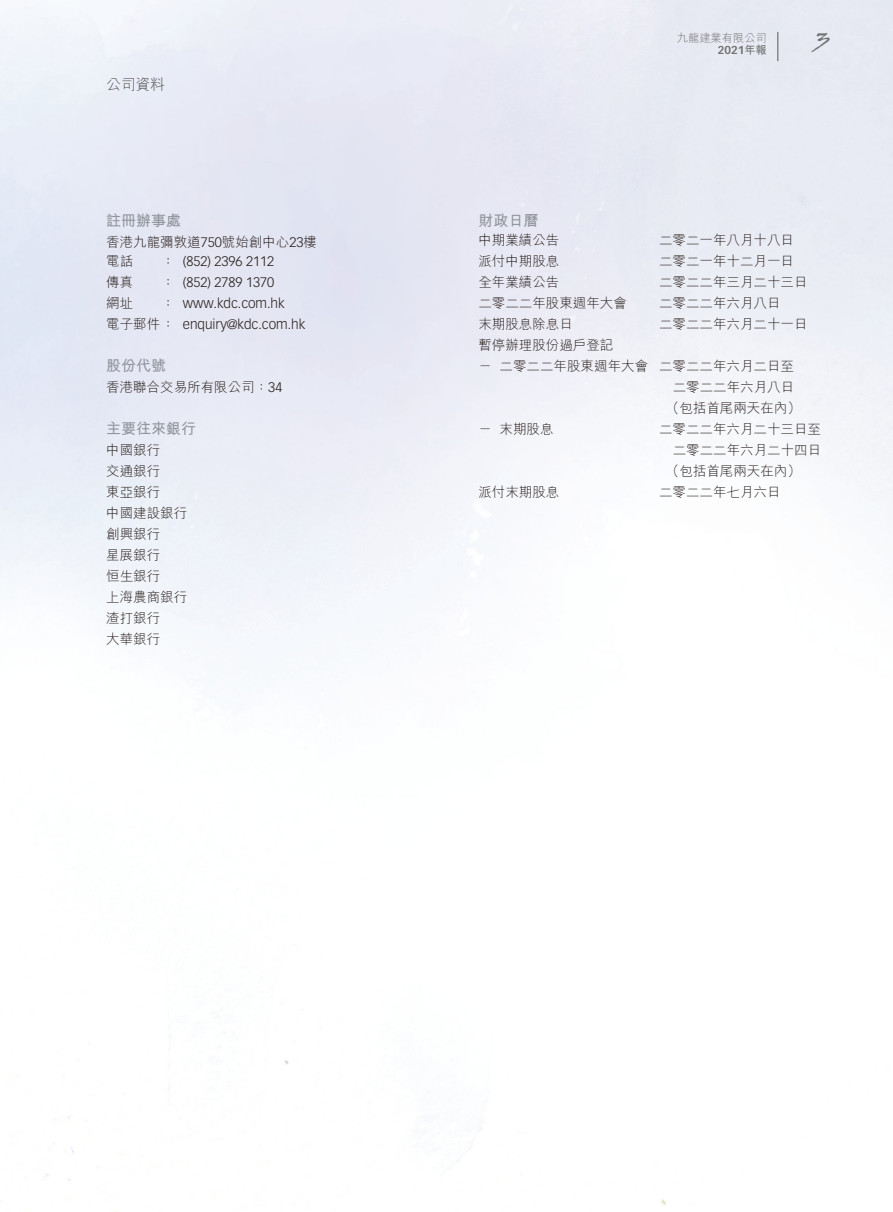
<style>
.page{position:relative;width:893px;height:1212px;background:#fff}
.page>*{position:absolute;margin:0;border:0;box-sizing:border-box;transform-origin:0 0}
.t1{font:31.5px "Legault Std";color:#727272}
.t2{font:700 15px "M Hei HK";color:#91959c}
.t3{font:300 15px "M Hei HK";color:#4d4a4a}
.t4{font:300 13.5px/21px "M Hei HK";color:#231916}
.t5{font:300 13.5px/21px "Vectora LT Std";color:#231916}
.t6{font:300 11.25px "M Hei HK";color:#727272}
.t7{font:700 11.25px "Vectora LT Std";color:#727272}
.s1{font-family:"Vectora LT Std"}
.s2{font-family:"M Hei HK"}
</style>
<div class="page">
<svg style="left:777px;top:32px;width:1px;height:29px"></svg>
<p class="t3" style="left:106px;top:74px;width:60px">公司資料</p>
<p class="t2" style="left:106px;top:210px;width:76px">註冊辦事處</p>
<p class="t4" style="left:106px;top:232px;width:212px;line-height:18.8px">香港九龍彌敦道<span class="s1">750</span>號始創中心<span class="s1">23</span>樓電話</p>
<p class="t5" style="left:162px;top:251px;width:114px"><span class="s2">：</span> (852) 2396 2112</p>
<p class="t4" style="left:106px;top:271px;width:28px">傳真</p>
<p class="t5" style="left:162px;top:272px;width:114px"><span class="s2">：</span> (852) 2789 1370</p>
<p class="t4" style="left:106px;top:292px;width:28px">網址</p>
<p class="t5" style="left:106px;top:293px;width:200px;text-indent:55px"><span class="s2">：</span> www.kdc.com.hk<br><span class="s2">電子郵件：</span> enquiry@kdc.com.hk</p>
<p class="t2" style="left:106px;top:354px;width:61px">股份代號</p>
<p class="t4" style="left:106px;top:376px;width:178px">香港聯合交易所有限公司：<span class="s1">34</span></p>
<p class="t2" style="left:106px;top:417px;width:91px">主要往來銀行</p>
<p class="t4" style="left:106px;top:439px;width:82px">中國銀行<br>交通銀行<br>東亞銀行<br>中國建設銀行創興銀行<br>星展銀行<br>恒生銀行<br>上海農商銀行渣打銀行<br>大華銀行</p>
<p class="t6" style="left:677px;top:30px;width:91px">九龍建業有限公司</p>
<p class="t7" style="left:718px;top:43px;width:51px">2021<span class="s2">年報</span></p>
<h1 class="t1" style="left:814px;top:27px;width:17px">3</h1>
<p class="t2" style="left:478px;top:210px;width:61px">財政日曆</p>
<p class="t4" style="left:478px;top:229px;width:82px">中期業績公告</p>
<p class="t4" style="left:659px;top:229px;width:136px">二零二一年八月十八日</p>
<p class="t4" style="left:478px;top:250px;width:82px">派付中期股息</p>
<p class="t4" style="left:659px;top:250px;width:136px">二零二一年十二月一日</p>
<p class="t4" style="left:478px;top:271px;width:82px">全年業績公告</p>
<p class="t4" style="left:659px;top:271px;width:150px">二零二二年三月二十三日</p>
<p class="t4" style="left:478px;top:292px;width:150px">二零二二年股東週年大會</p>
<p class="t4" style="left:659px;top:292px;width:123px">二零二二年六月八日</p>
<p class="t4" style="left:478px;top:313px;width:96px">末期股息除息日</p>
<p class="t4" style="left:659px;top:313px;width:150px">二零二二年六月二十一日</p>
<p class="t4" style="left:478px;top:334px;width:136px">暫停辦理股份過戶登記</p>
<p class="t4" style="left:478px;top:355px;width:317px">－二零二二年股東週年大會 二零二二年六月二日至</p>
<p class="t4" style="left:673px;top:376px;width:123px">二零二二年六月八日</p>
<p class="t4" style="left:666px;top:397px;width:136px">（包括首尾兩天在內）</p>
<p class="t4" style="left:478px;top:418px;width:77px">－末期股息</p>
<p class="t4" style="left:659px;top:418px;width:163px">二零二二年六月二十三日至</p>
<p class="t4" style="left:673px;top:439px;width:150px">二零二二年六月二十四日</p>
<p class="t4" style="left:666px;top:460px;width:136px">（包括首尾兩天在內）</p>
<p class="t4" style="left:478px;top:481px;width:82px">派付末期股息</p>
<p class="t4" style="left:659px;top:481px;width:123px">二零二二年七月六日</p>
</div>
